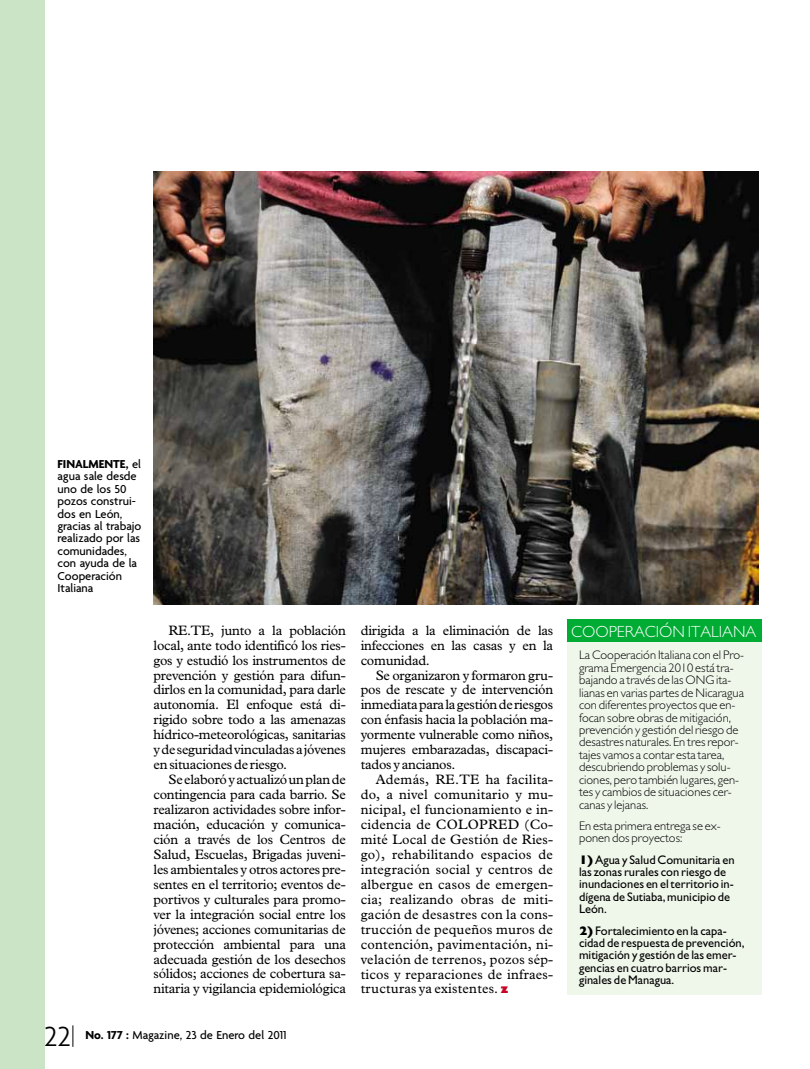
<style>
.page{position:relative;width:810px;height:1069px;background:#fff}
.page>*{position:absolute;margin:0;border:0;box-sizing:border-box;transform-origin:0 0}
.t1{font:300 29.88px "Agenda";color:#000}
.t2{font:300 16.25px "Gill Sans";color:#fff}
.t3{font:13.75px/15px "Plantin";letter-spacing:-.02em;color:#000;text-align:justify}
.t4{font:300 12.5px/12.5px "Gill Sans";color:#000}
.t5{font:12.5px/12.5px "Gill Sans";color:#000}
.t6{font:500 12.5px/12.5px "Agenda";color:#000}
.s1{font-weight:700}
.s2{font-family:"Gill Sans";font-weight:800;font-size:11.25px;color:#c60424}
.s3{font-weight:800}
</style>
<div class="page">
<svg style="left:73px;top:1025px;width:1px;height:22px"></svg>
<div style="left:567px;top:624px;width:195px;height:370px;background:#eff6ea"></div>
<div style="left:567px;top:619px;width:195px;height:23px;background:#00ac34"></div>
<img style="left:153px;top:171px;width:605px;height:434px">
<div style="left:0;top:0;width:44px;height:1069px;background:#cbe4c5"></div>
<p class="t6" style="left:58px;top:457px;width:85px"><span class="s1">FINALMENTE,</span> el agua sale desde uno de los 50 pozos construi&shy;dos en León, gracias al trabajo realizado por las co m u n i d ad e s , con ayuda de la<br>Co o p e rac i ó n<br>I tal ia n a</p>
<p class="t3" style="left:154px;top:622px;width:194px;text-indent:15px">RE.TE, junto a la población local, ante todo identificó los ries&shy;gos y estudió los instrumentos de prevención y gestión para difun&shy;dirlos en la comunidad, para darle autonomía. El enfoque está di&shy;rigido sobre todo a las amenazas hídrico-meteorológicas, sanitarias y de seguridad vinculadas a jóvenes en situaciones de riesgo.</p>
<p class="t3" style="left:154px;top:772px;width:194px;text-indent:15px">Se elaboró y actualizó un plan de contingencia para cada barrio. Se realizaron actividades sobre infor&shy;mación, educación y comunica&shy;ción a través de los Centros de Salud, Escuelas, Brigadas juveni&shy;lesambientales yotros actorespre&shy;sentes en el territorio; eventos de&shy;portivos y culturales para promo&shy;ver la integración social entre los jóvenes; acciones comunitarias de protección ambiental para una adecuada gestión de los desechos sólidos; acciones de cobertura sa&shy;nitaria y vigilancia epidemiológica</p>
<h1 class="t1" style="left:44px;top:1018px;width:28px">22</h1>
<p class="t6" style="left:85px;top:1028px;width:203px"><span class="s1">No. 177 :</span> Magazine, 23 de E n e ro del 2011</p>
<p class="t3" style="left:361px;top:623px;width:194px">dirigida a la eliminación de las infecciones en las casas y en la comunidad.</p>
<p class="t3" style="left:361px;top:667px;width:194px;text-indent:15px">Se organizaron y formaron gru&shy;pos de rescate y de intervención inmediata para la gestión de riesgos con énfasis hacia la población ma&shy;yormente vulnerable como niños, mujeres embarazadas, discapaci&shy;tados y ancianos.</p>
<p class="t3" style="left:361px;top:772px;width:194px;text-indent:15px">Además, RE.TE ha facilita&shy;do, a nivel comunitario y mu&shy;nicipal, el funcionamiento e in&shy;cidencia de COLOPRED (Co&shy;mité Local de Gestión de Ries&shy;go), rehabilitando espacios de integración social y centros de albergue en casos de emergen&shy;cia; realizando obras de miti&shy;gación de desastres con la cons&shy;trucción de pequeños muros de contención, pavimentación, ni&shy;velación de terrenos, pozos sép&shy;ticos y reparaciones de infraes&shy;tructuras ya existentes. <span class="s2">z</span></p>
<p class="t2" style="left:571px;top:622px;width:187px">COOPERACIÓN ITALIANA</p>
<p class="t4" style="left:579px;top:649px;width:167px">La Cooperación Italiana con el Pro&shy;grama Emergencia 2010 está tra&shy;bajando a través de las ONG ita&shy;lianas en varias partes de Nicaragua con diferentes proyectos que en&shy;focan sobre obras de mitigación, prevención y gestión del riesgo de desastres naturales. En tres repor&shy;tajes vamos a contar esta tarea, descubriendo problemas y solu&shy;ciones, pero también lugares, gen&shy;tes y cambios de situaciones cer&shy;canas y lejanas.</p>
<p class="t4" style="left:579px;top:819px;width:143px">En esta primera entrega se ex&shy;ponen dos proyectos:</p>
<p class="t5" style="left:579px;top:853px;width:157px"><span class="s3">1)</span>Agua y Salud Comunitaria en las zonas rurales con riesgo de inundaciones en el territorio in&shy;dígena de Sutiaba, municipio de<br>León.</p>
<p class="t5" style="left:579px;top:924px;width:167px"><span class="s3">2)</span> Fortalecimiento en la capa&shy;cidad de respuesta de prevención, mitigación y gestión de las emer&shy;gencias en cuatro barrios mar&shy;ginales de Managua.</p>
</div>
